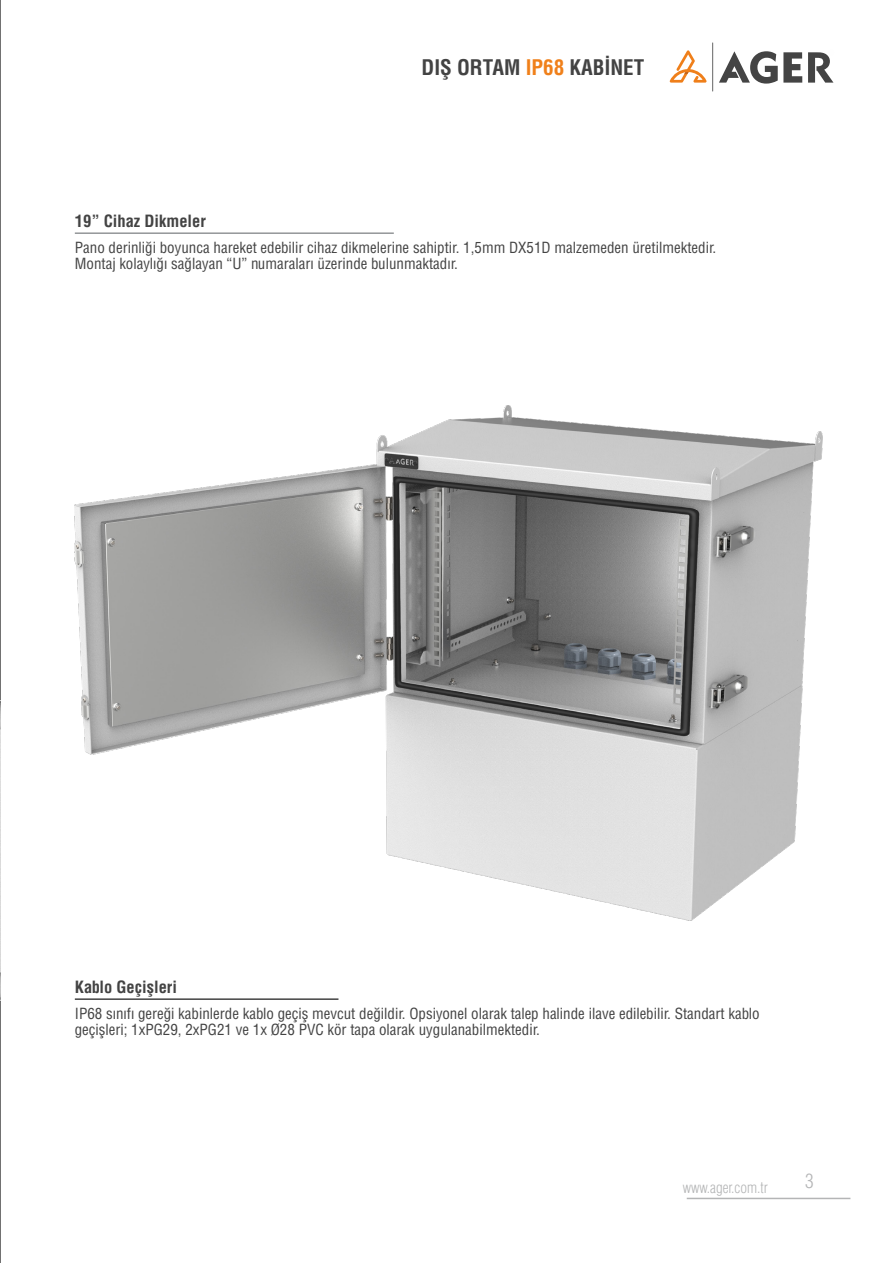
<style>
.page{position:relative;width:893px;height:1263px;background:#fff}
.page>*{position:absolute;margin:0;border:0;box-sizing:border-box;transform-origin:0 0}
.t1{font:21px "Helvetica Cond Bold Tr";color:#434343}
.t2{font:19.5px "Helvetica Condensed Light Tr";color:#b4b5b6}
.t3{font:16.5px "Helvetica Cond Bold Tr";color:#434343}
.t4{font:15px/16.5px "Helvetica Cond Normal Tr";color:#434343}
.t5{font:15px "Helvetica Condensed Light Tr";color:#b4b5b6}
.s1{color:#f0801a}
</style>
<div class="page">
<hr style="left:0;top:0;width:1px;height:1263px;background:#434343">
<hr style="left:687px;top:1198px;width:163px;height:1px;background:#b4b5b6">
<hr style="left:712px;top:43px;width:1px;height:48px;background:#444">
<svg style="left:808px;top:52px;width:26px;height:31px"></svg>
<svg style="left:719px;top:51px;width:83px;height:33px"></svg>
<svg style="left:670px;top:50px;width:36px;height:33px"></svg>
<hr style="left:75px;top:232px;width:319px;height:2px;background:#939698">
<hr style="left:75px;top:998px;width:263px;height:2px;background:#434343">
<img style="left:0;top:699px;width:1px;height:304px">
<img style="left:75px;top:405px;width:748px;height:516px">
<p class="t3" style="left:75px;top:211px;width:133px">19” Cihaz Dikmeler</p>
<h1 class="t1" style="left:421px;top:54px;width:224px">DIŞ ORTAM <span class="s1">IP68</span> KABİNET</h1>
<p class="t4" style="left:75px;top:239px;width:643px">Pano derinliği boyunca hareket edebilir cihaz dikmelerine sahiptir. 1,5mm DX51D malzemeden üretilmektedir.</p>
<p class="t4" style="left:75px;top:255px;width:385px">Montaj kolaylığı sağlayan “U” numaraları üzerinde bulunmaktadır.</p>
<p class="t3" style="left:75px;top:976px;width:104px">Kablo Geçişleri</p>
<p class="t4" style="left:75px;top:1005px;width:686px">IP68 sınıfı gereği kabinlerde kablo geçiş mevcut değildir. Opsiyonel olarak talep halinde ilave edilebilir. Standart kablo geçişleri; 1xPG29, 2xPG21 ve 1x Ø28 PVC kör tapa olarak uygulanabilmektedir.</p>
<p class="t5" style="left:683px;top:1178px;width:87px">www.ager.com.tr</p>
<h2 class="t2" style="left:805px;top:1170px;width:10px">3</h2>
</div>
